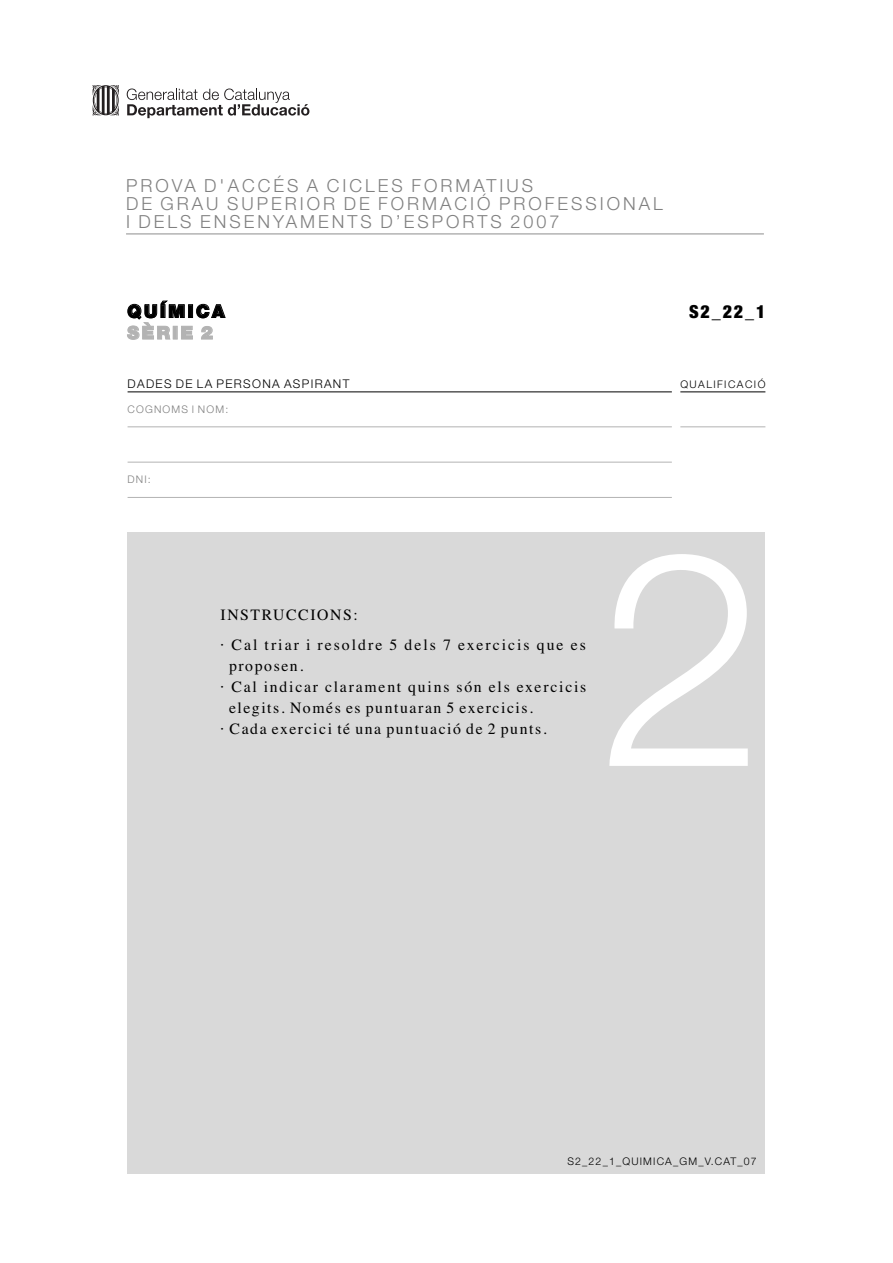
<style>
.page{position:relative;width:893px;height:1263px;background:#fff}
.page>*{position:absolute;margin:0;border:0;box-sizing:border-box;transform-origin:0 0}
.t1{font:300 300px "Helvetica Neue";color:#fff}
.t2{font:300 18px/18px "Helvetica Neue";letter-spacing:.165em;color:#808080}
.t3{font:900 18px "Helvetica Neue";letter-spacing:.13em;color:#000}
.t4{font:900 condensed 18px "Helvetica Neue";color:#000}
.t5{font:900 18px "Helvetica Neue";letter-spacing:.13em;color:#b3b3b3}
.t6{font:15.75px "Times";letter-spacing:.1em;color:#000}
.t7{font:15.75px/30px "Times";letter-spacing:.13em;color:#000}
.t8{font:300 12px "Helvetica Neue";letter-spacing:.11em;color:#000}
.t9{font:300 10.5px "Helvetica Neue";letter-spacing:.11em;color:#000}
.t10{font:300 10.5px "Helvetica Neue";letter-spacing:.11em;color:#808080}
.t11{font:300 10.5px "Helvetica Neue";letter-spacing:.14em;color:#000}
</style>
<div class="page">
<svg style="left:127px;top:89px;width:182px;height:29px"></svg>
<svg style="left:92px;top:85px;width:27px;height:31px"></svg>
<hr style="left:126px;top:233px;width:638px;height:2px;background:#b3b3b3">
<hr style="left:128px;top:392px;width:544px;height:1px;background:#000">
<hr style="left:128px;top:427px;width:544px;height:1px;background:#b3b3b3">
<hr style="left:128px;top:462px;width:544px;height:1px;background:#b3b3b3">
<hr style="left:128px;top:497px;width:544px;height:1px;background:#b3b3b3">
<div style="left:128px;top:532px;width:637px;height:642px;background:#d9d9d9"></div>
<hr style="left:680px;top:392px;width:85px;height:1px;background:#000">
<hr style="left:680px;top:427px;width:85px;height:1px;background:#b3b3b3">
<p class="t2" style="left:126px;top:179px;width:538px">PROVA D'ACCÉS A CICLES FORMATIUS<br>DE GRAU SUPERIOR DE FORMACIÓ PROFESSIONAL<br>I DELS ENSENYAMENTS D’ESPORTS 2007</p>
<p class="t3" style="left:127px;top:305px;width:99px">QUÍMICA</p>
<p class="t5" style="left:127px;top:326px;width:87px">SÈRIE 2</p>
<p class="t4" style="left:689px;top:306px;width:78px">S2_22_1</p>
<p class="t8" style="left:128px;top:379px;width:223px">DADES DE LA PERSONA ASPIRANT</p>
<p class="t11" style="left:680px;top:380px;width:87px">QUALIFICACIÓ</p>
<p class="t10" style="left:128px;top:406px;width:102px">COGNOMS I NOM:</p>
<p class="t10" style="left:128px;top:476px;width:25px">DNI:</p>
<p class="t7" style="left:221px;top:599px;width:367px">INSTRUCCIONS:<br>· Cal triar i resoldre 5 dels 7 exercicis que es</p>
<p class="t6" style="left:229px;top:656px;width:76px">proposen.</p>
<p class="t6" style="left:221px;top:677px;width:367px">· Cal indicar clarament quins són els exercicis</p>
<p class="t6" style="left:229px;top:698px;width:306px">elegits. Només es puntuaran 5 exercicis.</p>
<p class="t6" style="left:221px;top:719px;width:328px">· Cada exercici té una puntuació de 2 punts.</p>
<h1 class="t1" style="left:599px;top:552px;width:168px">2</h1>
<p class="t9" style="left:567px;top:1157px;width:191px">S2_22_1_QUIMICA_GM_V.CAT_07</p>
</div>
